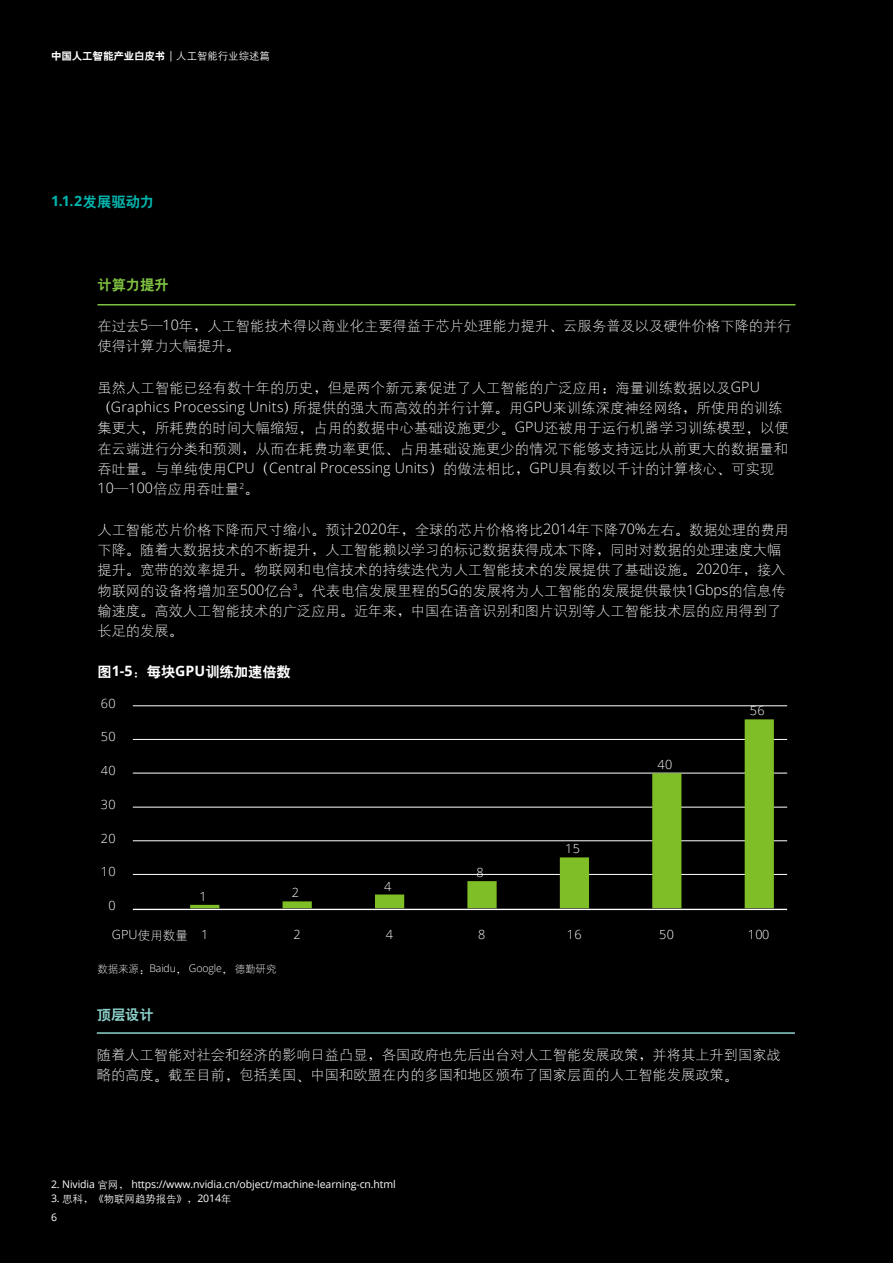
<style>
.page{position:relative;width:893px;height:1263px;background:#000}
.page>*{position:absolute;margin:0;border:0;box-sizing:border-box;transform-origin:0 0}
.t1{font:14.25px/20.2px "H Yg 1 gj";color:#fff}
.t2{font:300 14.25px "Open Sans";letter-spacing:.01em;color:#fff}
.t3{font:14.25px "H Yb 2 gj";color:#fff}
.t4{font:700 14.25px "Open Sans";color:#00b5ae}
.t5{font:14.25px "H Yb 2 gj";color:#7fc241}
.t6{font:14.25px "H Yb 2 gj";color:#8dd2cc}
.t7{font:300 12.6px "Open Sans";letter-spacing:.03em;color:#fff}
.t8{font:10.5px "Open Sans";letter-spacing:-.01em;color:#fff}
.t9{font:300 10.5px "Open Sans";letter-spacing:-.01em;color:#fff}
.t10{font:10.5px "H Yb 2 gj";letter-spacing:-.01em;color:#fff}
.t11{font:10.5px "H Yg 2 gj";letter-spacing:-.01em;color:#fff}
.s1{font-family:"Open Sans"}
.s2{font-family:"H Yg 2 gj"}
.s3{font-family:"H Yb 2 gj";font-weight:400}
.s4{font-family:"Open Sans";font-weight:300}
.s5{font-family:"H Ya 6 gj"}
.s6{font-family:"H Yg 1 gj";font-weight:400}
.s7{font-family:"H Ya 6 gj";font-weight:400}
.s8{font-family:"Open Sans";font-weight:700}
</style>
<div class="page">
<hr style="left:97px;top:304px;width:698px;height:1px;background:#7fc241">
<hr style="left:97px;top:1032px;width:698px;height:2px;background:#8dd2cc">
<hr style="left:133px;top:705px;width:654px;height:1px;background:#fff">
<hr style="left:133px;top:739px;width:654px;height:1px;background:#fff">
<hr style="left:133px;top:773px;width:654px;height:1px;background:#fff">
<hr style="left:133px;top:807px;width:654px;height:1px;background:#fff">
<hr style="left:133px;top:840px;width:654px;height:1px;background:#fff">
<hr style="left:133px;top:874px;width:654px;height:1px;background:#fff">
<svg style="left:190px;top:719px;width:584px;height:189px"></svg>
<hr style="left:133px;top:909px;width:654px;height:1px;background:#fff">
<p class="t10" style="left:51px;top:51px;width:220px">中国人工智能产业白皮书 <span class="s1">|</span> <span class="s2">人工智能行业综述篇</span></p>
<p class="t4" style="left:51px;top:191px;width:105px">1.1.2<span class="s3">发展驱动力</span></p>
<p class="t5" style="left:97px;top:278px;width:73px">计算力提升</p>
<p class="t1" style="left:97px;top:315px;width:696px">在过去<span class="s4">5</span><span class="s5">—</span><span class="s4">10</span>年<span class="s5">，</span>人工智能技术得以商业化主要得益于芯片处理能力提升<span class="s5">、</span>云服务普及以及硬件价格下降的并行使得计算力大幅提升<span class="s5">。</span></p>
<p class="t1" style="left:97px;top:378px;width:693px">虽然人工智能已经有数十年的历史<span class="s5">，</span>但是两个新元素促进了人工智能的广泛应用<span class="s5">：</span>海量训练数据以及<span class="s4">GPU</span><span class="s5">（</span><span class="s4">Graphics Processing Units</span><span class="s5">）</span>所提供的强大而高效的并行计算<span class="s5">。</span>用<span class="s4">GPU</span>来训练深度神经网络<span class="s5">，</span>所使用的训练集更大<span class="s5">，</span>所耗费的时间大幅缩短<span class="s5">，</span>占用的数据中心基础设施更少<span class="s5">。</span><span class="s4">GPU</span>还被用于运行机器学习训练模型<span class="s5">，</span>以便在云端进行分类和预测<span class="s5">，</span>从而在耗费功率更低<span class="s5">、</span>占用基础设施更少的情况下能够支持远比从前更大的数据量和</p>
<p class="t2" style="left:97px;top:458px;width:679px"><span class="s6">吞吐量</span><span class="s7">。</span><span class="s6">与单纯使用</span>CPU<span class="s7">（</span>Central Processing Units<span class="s7">）</span><span class="s6">的做法相比</span><span class="s7">，</span>GPU<span class="s6">具有数以千计的计算核心</span><span class="s7">、</span><span class="s6">可实现</span></p>
<p class="t1" style="left:97px;top:479px;width:163px"><span class="s4">10</span><span class="s5">—</span><span class="s4">100</span>倍应用吞吐量<sup>2</sup><span class="s5">。</span></p>
<p class="t1" style="left:97px;top:519px;width:693px">人工智能芯片价格下降而尺寸缩小<span class="s5">。</span>预计<span class="s4">2020</span>年<span class="s5">，</span>全球的芯片价格将比<span class="s4">2014</span>年下降<span class="s4">70%</span>左右<span class="s5">。</span>数据处理的费用下降<span class="s5">。</span>随着大数据技术的不断提升<span class="s5">，</span>人工智能赖以学习的标记数据获得成本下降<span class="s5">，</span>同时对数据的处理速度大幅提升<span class="s5">。</span>宽带的效率提升<span class="s5">。</span>物联网和电信技术的持续迭代为人工智能技术的发展提供了基础设施<span class="s5">。</span><span class="s4">2020</span>年<span class="s5">，</span>接入物联网的设备将增加至<span class="s4">500</span>亿台<sup>3</sup><span class="s5">。</span>代表电信发展里程的<span class="s4">5G</span>的发展将为人工智能的发展提供最快<span class="s4">1Gbps</span>的信息传输速度<span class="s5">。</span>高效人工智能技术的广泛应用<span class="s5">。</span>近年来<span class="s5">，</span>中国在语音识别和图片识别等人工智能技术层的应用得到了长足的发展<span class="s5">。</span></p>
<p class="t3" style="left:97px;top:665px;width:195px">图<span class="s8">1-5</span><span class="s5">：</span>每块<span class="s8">GPU</span>训练加速倍数</p>
<p class="t7" style="left:101px;top:694px;width:16px">60</p>
<p class="t7" style="left:101px;top:728px;width:16px">50</p>
<p class="t7" style="left:101px;top:762px;width:16px">40</p>
<p class="t7" style="left:101px;top:796px;width:16px">30</p>
<p class="t7" style="left:101px;top:829px;width:16px">20</p>
<p class="t7" style="left:101px;top:863px;width:16px">10</p>
<p class="t7" style="left:108px;top:897px;width:9px">0</p>
<p class="t7" style="left:199px;top:887px;width:9px">1</p>
<p class="t7" style="left:292px;top:884px;width:9px">2</p>
<p class="t7" style="left:384px;top:877px;width:9px">4</p>
<p class="t7" style="left:477px;top:864px;width:9px">8</p>
<p class="t7" style="left:565px;top:840px;width:16px">15</p>
<p class="t7" style="left:657px;top:756px;width:16px">40</p>
<p class="t7" style="left:750px;top:702px;width:16px">56</p>
<p class="t7" style="left:112px;top:926px;width:98px">GPU<span class="s6">使用数量</span> 1</p>
<p class="t7" style="left:293px;top:926px;width:9px">2</p>
<p class="t7" style="left:386px;top:926px;width:9px">4</p>
<p class="t7" style="left:478px;top:926px;width:9px">8</p>
<p class="t7" style="left:567px;top:926px;width:16px">16</p>
<p class="t7" style="left:659px;top:926px;width:16px">50</p>
<p class="t7" style="left:748px;top:926px;width:23px">100</p>
<p class="t9" style="left:97px;top:961px;width:181px"><span class="s6">数据来源</span><span class="s7">：</span>Baidu<span class="s7">，</span> Google<span class="s7">，</span><span class="s6">德勤研究</span></p>
<p class="t6" style="left:97px;top:1007px;width:58px">顶层设计</p>
<p class="t1" style="left:97px;top:1045px;width:686px">随着人工智能对社会和经济的影响日益凸显<span class="s5">，</span>各国政府也先后出台对人工智能发展政策<span class="s5">，</span>并将其上升到国家战略的高度<span class="s5">。</span>截至目前<span class="s5">，</span>包括美国<span class="s5">、</span>中国和欧盟在内的多国和地区颁布了国家层面的人工智能发展政策<span class="s5">。</span></p>
<p class="t8" style="left:51px;top:1177px;width:346px">2. Nividia <span class="s2">官网</span><span class="s5">，</span> https://www.nvidia.cn/object/machine-learning-cn.html</p>
<p class="t11" style="left:51px;top:1194px;width:182px"><span class="s1">3.</span> 思科<span class="s5">，《</span>物联网趋势报告<span class="s5">》，</span><span class="s1">2014</span>年</p>
<p class="t8" style="left:51px;top:1210px;width:8px">6</p>
</div>
